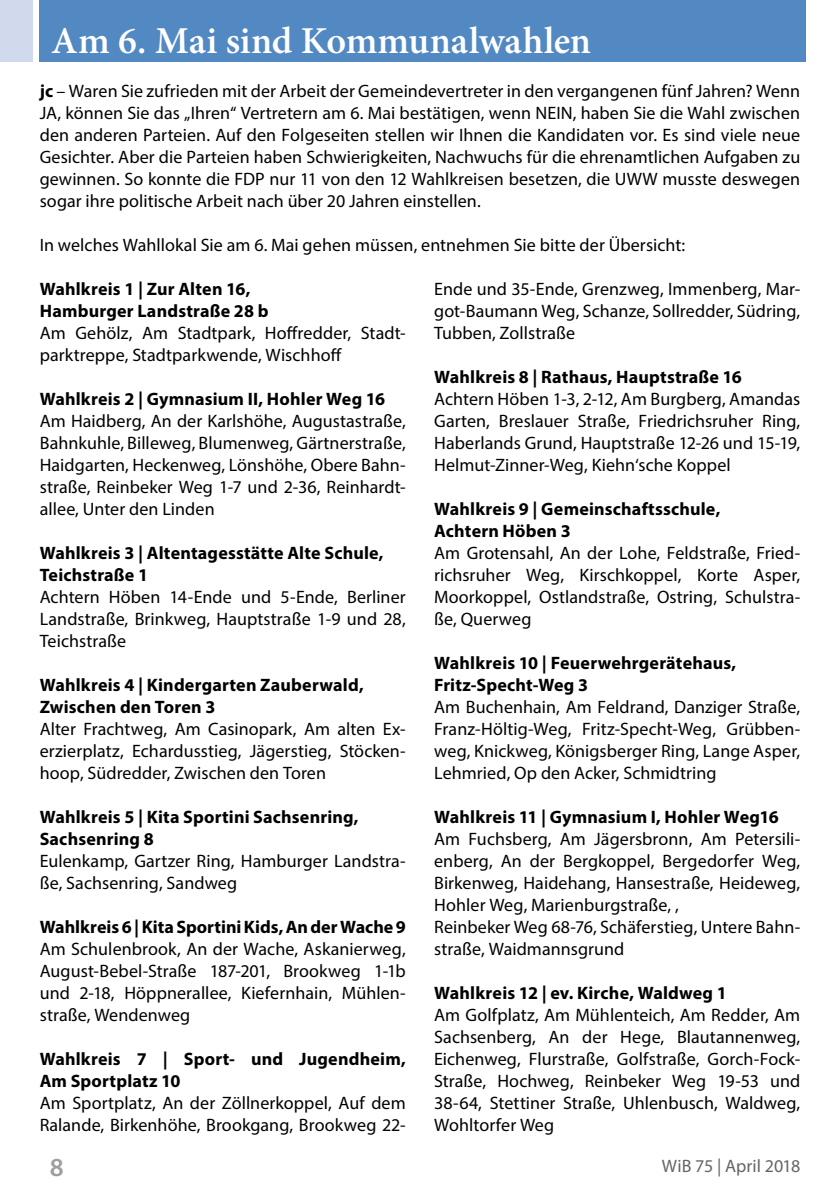
<style>
.page{position:relative;width:840px;height:1191px;background:#fff}
.page>*{position:absolute;margin:0;border:0;box-sizing:border-box;transform-origin:0 0}
.t1{font:600 38px "Minion Pro";letter-spacing:-.005em;color:#fff}
.t2{font:600 26px "Myriad Pro";color:#9c9e9f}
.t3{font:18px/22px "Myriad Pro";letter-spacing:.005em;color:#000;text-align:justify}
.t4{font:700 18px/22px "Myriad Pro";letter-spacing:.01em;color:#000}
.t5{font:18px "Myriad Pro";color:#646567}
.s1{font-weight:700}
</style>
<div class="page">
<div style="left:0;top:0;width:33px;height:62px;background:#d1daed"></div>
<div style="left:40px;top:0;width:765px;height:62px;background:#5389c2"></div>
<h1 class="t1" style="left:51px;top:15px;width:541px">Am 6. Mai sind Kommunalwahlen</h1>
<p class="t3" style="left:40px;top:80px;width:761px"><span class="s1">jc</span> – Waren Sie zufrieden mit der Arbeit der Gemeindevertreter in den vergangenen fünf Jahren? Wenn JA, können Sie das „Ihren“ Vertretern am 6. Mai bestätigen, wenn NEIN, haben Sie die Wahl zwischen den anderen Parteien. Auf den Folgeseiten stellen wir Ihnen die Kandidaten vor. Es sind viele neue Gesichter. Aber die Parteien haben Schwierigkeiten, Nachwuchs für die ehrenamtlichen Aufgaben zu gewinnen. So konnte die FDP nur 11 von den 12 Wahlkreisen besetzen, die UWW musste deswegen sogar ihre politische Arbeit nach über 20 Jahren einstellen.</p>
<p class="t3" style="left:40px;top:234px;width:646px">In welches Wahllokal Sie am 6. Mai gehen müssen, entnehmen Sie bitte der Übersicht:</p>
<p class="t4" style="left:40px;top:278px;width:230px">Wahlkreis 1 | Zur Alten 16,<br>Hamburger Landstraße 28 b</p>
<p class="t3" style="left:40px;top:322px;width:367px">Am Gehölz, Am Stadtpark, Hoffredder, Stadt&shy;parktreppe, Stadtparkwende, Wischhoff</p>
<p class="t4" style="left:40px;top:388px;width:347px">Wahlkreis 2 | Gymnasium II, Hohler Weg 16</p>
<p class="t3" style="left:40px;top:410px;width:367px">Am Haidberg, An der Karlshöhe, Augustastraße, Bahnkuhle, Billeweg, Blumenweg, Gärtnerstraße, Haidgarten, Heckenweg, Lönshöhe, Obere Bahn&shy;straße, Reinbeker Weg 1-7 und 2-36, Reinhardt&shy;allee, Unter den Linden</p>
<p class="t4" style="left:40px;top:541px;width:345px">Wahlkreis 3 | Altentagesstätte Alte Schule,<br>Teichstraße 1</p>
<p class="t3" style="left:40px;top:586px;width:367px">Achtern Höben 14-Ende und 5-Ende, Berliner Landstraße, Brinkweg, Hauptstraße 1-9 und 28, Teichstraße</p>
<p class="t4" style="left:40px;top:673px;width:325px">Wahlkreis 4 | Kindergarten Zauberwald,<br>Zwischen den Toren 3</p>
<p class="t3" style="left:40px;top:718px;width:367px">Alter Frachtweg, Am Casinopark, Am alten Ex&shy;erzierplatz, Echardusstieg, Jägerstieg, Stöcken&shy;hoop, Südredder, Zwischen den Toren</p>
<p class="t4" style="left:40px;top:805px;width:320px">Wahlkreis 5 | Kita Sportini Sachsenring,<br>Sachsenring 8</p>
<p class="t3" style="left:40px;top:850px;width:367px">Eulenkamp, Gartzer Ring, Hamburger Landstra&shy;ße, Sachsenring, Sandweg</p>
<p class="t4" style="left:40px;top:915px;width:367px">Wahlkreis 6 | Kita Sportini Kids, An der Wache 9</p>
<p class="t3" style="left:40px;top:938px;width:367px">Am Schulenbrook, An der Wache, Askanierweg, August-Bebel-Straße 187-201, Brookweg 1-1b und 2-18, Höppnerallee, Kiefernhain, Mühlen&shy;straße, Wendenweg</p>
<p class="t4" style="left:40px;top:1047px;width:367px">Wahlkreis 7 | Sport- und Jugendheim,<br>Am Sportplatz 10</p>
<p class="t3" style="left:40px;top:1092px;width:367px">Am Sportplatz, An der Zöllnerkoppel, Auf dem<br>Ralande, Birkenhöhe, Brookgang, Brookweg 22-</p>
<p class="t3" style="left:434px;top:278px;width:367px">Ende und 35-Ende, Grenzweg, Immenberg, Mar&shy;got-Baumann Weg, Schanze, Sollredder, Südring, Tubben, Zollstraße</p>
<p class="t4" style="left:434px;top:365px;width:309px">Wahlkreis 8 | Rathaus, Hauptstraße 16</p>
<p class="t3" style="left:434px;top:388px;width:367px">Achtern Höben 1-3, 2-12, Am Burgberg, Amandas Garten, Breslauer Straße, Friedrichsruher Ring, Haberlands Grund, Hauptstraße 12-26 und 15-19, Helmut-Zinner-Weg, Kiehn‘sche Koppel</p>
<p class="t4" style="left:434px;top:497px;width:287px">Wahlkreis 9 | Gemeinschaftsschule,<br>Achtern Höben 3</p>
<p class="t3" style="left:434px;top:542px;width:367px">Am Grotensahl, An der Lohe, Feldstraße, Fried&shy;richsruher Weg, Kirschkoppel, Korte Asper, Moorkoppel, Ostlandstraße, Ostring, Schulstra&shy;ße, Querweg</p>
<p class="t4" style="left:434px;top:651px;width:303px">Wahlkreis 10 | Feuerwehrgerätehaus,<br>Fritz-Specht-Weg 3</p>
<p class="t3" style="left:434px;top:696px;width:367px">Am Buchenhain, Am Feldrand, Danziger Straße, Franz-Höltig-Weg, Fritz-Specht-Weg, Grübben&shy;weg, Knickweg, Königsberger Ring, Lange Asper, Lehmried, Op den Acker, Schmidtring</p>
<p class="t4" style="left:434px;top:805px;width:346px">Wahlkreis 11 | Gymnasium I, Hohler Weg16</p>
<p class="t3" style="left:434px;top:828px;width:367px;text-align:left">Am Fuchsberg, Am Jägersbronn, Am Petersili&shy;enberg, An der Bergkoppel, Bergedorfer Weg, Birkenweg, Haidehang, Hansestraße, Heideweg, Hohler Weg, Marienburgstraße, ,<br>Reinbeker Weg 68-76, Schäferstieg, Untere Bahn&shy;straße, Waidmannsgrund</p>
<p class="t4" style="left:434px;top:981px;width:294px">Wahlkreis 12 | ev. Kirche, Waldweg 1</p>
<p class="t3" style="left:434px;top:1004px;width:367px">Am Golfplatz, Am Mühlenteich, Am Redder, Am Sachsenberg, An der Hege, Blautannenweg, Eichenweg, Flurstraße, Golfstraße, Gorch-Fock-Straße, Hochweg, Reinbeker Weg 19-53 und 38-64, Stettiner Straße, Uhlenbusch, Waldweg, Wohltorfer Weg</p>
<h2 class="t2" style="left:50px;top:1151px;width:15px">8</h2>
<p class="t5" style="left:661px;top:1154px;width:140px">WiB 75 | April 2018</p>
</div>
